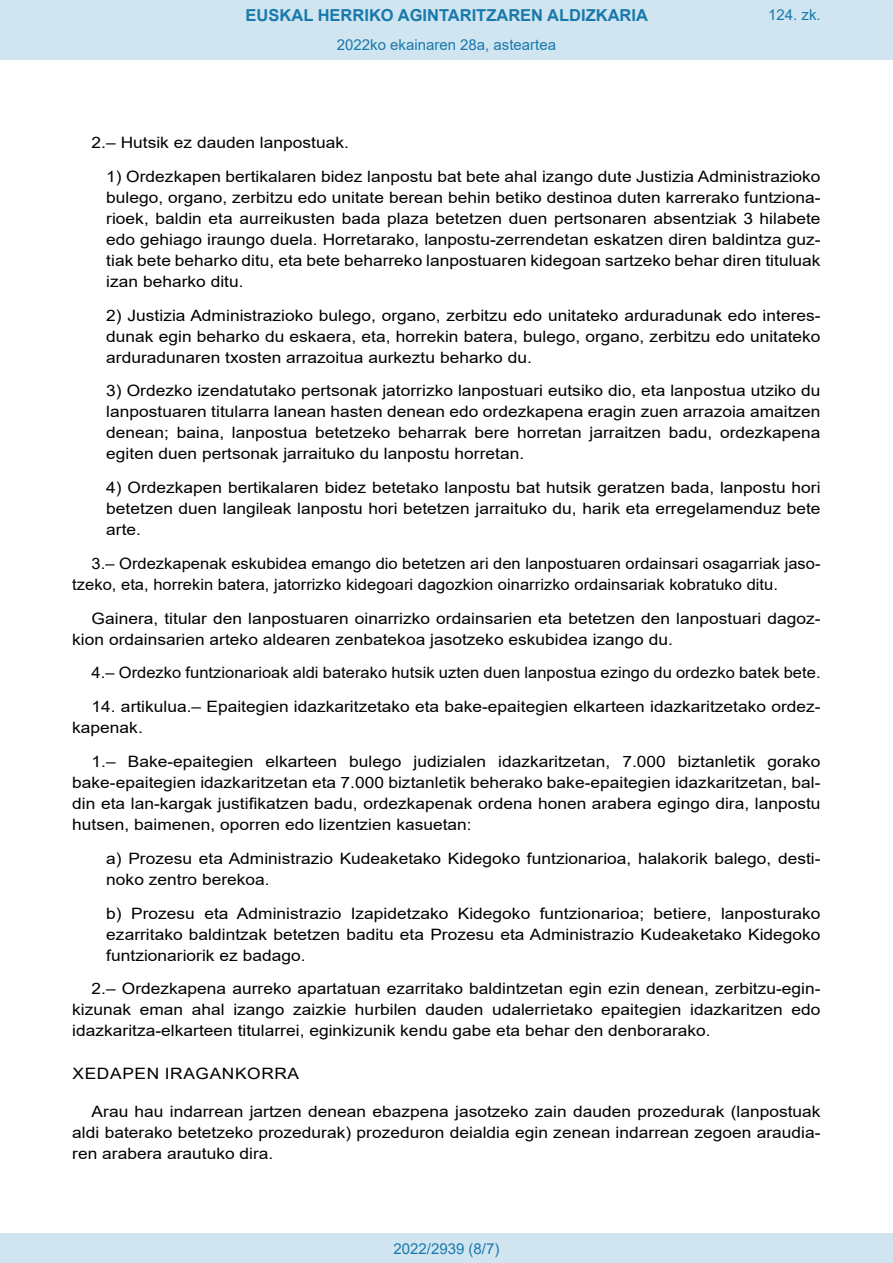
<style>
.page{position:relative;width:893px;height:1263px;background:#fff}
.page>*{position:absolute;margin:0;border:0;box-sizing:border-box;transform-origin:0 0}
.t1{font:700 16.5px "Arial";color:#1879ad}
.BOPVDetalle1{font:15.6px/21px "Arial";color:#000;text-align:justify;scale:1.11 1}
.BOPVDetalle{font:15.6px/21px "Arial";color:#000;text-align:justify;scale:1.11 1}
.BOPVDetalle-2{font:15.6px/21px "Arial";color:#000;scale:1.05 1}
.BOPVDisposicion{font:15.6px "Arial";letter-spacing:.035em;color:#000;scale:1.11 1}
.Paginacion_Centro{font:15px "Arial";color:#1879ad}
</style>
<div class="page">
<div style="left:0;top:0;width:893px;height:60px;background:#d0e5f0"></div>
<div style="left:0;top:1233px;width:893px;height:30px;background:#d0e5f0"></div>
<p class="t1" style="left:246px;top:3px;width:404px">EUSKAL HERRIKO AGINTARITZAREN ALDIZKARIA</p>
<p class="Paginacion_Centro" style="left:337px;top:35px;width:221px">2022ko ekainaren 28a, asteartea</p>
<p class="Paginacion_Centro" style="left:768px;top:5px;width:54px">124. zk.</p>
<p class="BOPVDetalle" style="left:92px;top:132px;width:233px">2.– Hutsik ez dauden lanpostuak.</p>
<p class="BOPVDetalle1" style="left:106px;top:166px;width:645px">1) Ordezkapen bertikalaren bidez lanpostu bat bete ahal izango dute Justizia Administrazioko bulego, organo, zerbitzu edo unitate berean behin betiko destinoa duten karrerako funtziona&shy;rioek, baldin eta aurreikusten bada plaza betetzen duen pertsonaren absentziak 3 hilabete edo gehiago iraungo duela. Horretarako, lanpostu-zerrendetan eskatzen diren baldintza guz&shy;tiak bete beharko ditu, eta bete beharreko lanpostuaren kidegoan sartzeko behar diren tituluak izan beharko ditu.</p>
<p class="BOPVDetalle1" style="left:106px;top:305px;width:645px">2) Justizia Administrazioko bulego, organo, zerbitzu edo unitateko arduradunak edo interes&shy;dunak egin beharko du eskaera, eta, horrekin batera, bulego, organo, zerbitzu edo unitateko arduradunaren txosten arrazoitua aurkeztu beharko du.</p>
<p class="BOPVDetalle1" style="left:106px;top:380px;width:645px">3) Ordezko izendatutako pertsonak jatorrizko lanpostuari eutsiko dio, eta lanpostua utziko du lanpostuaren titularra lanean hasten denean edo ordezkapena eragin zuen arrazoia amaitzen denean; baina, lanpostua betetzeko beharrak bere horretan jarraitzen badu, ordezkapena egiten duen pertsonak jarraituko du lanpostu horretan.</p>
<p class="BOPVDetalle1" style="left:106px;top:477px;width:645px">4) Ordezkapen bertikalaren bidez betetako lanpostu bat hutsik geratzen bada, lanpostu hori betetzen duen langileak lanpostu hori betetzen jarraituko du, harik eta erregelamenduz bete arte.</p>
<p class="BOPVDetalle-2" style="left:72px;top:553px;width:714px;text-indent:19px">3.– Ordezkapenak eskubidea emango dio betetzen ari den lanpostuaren ordainsari osagarriak jaso&shy;tzeko, eta, horrekin batera, jatorrizko kidegoari dagozkion oinarrizko ordainsariak kobratuko ditu.</p>
<p class="BOPVDetalle" style="left:72px;top:608px;width:676px;text-indent:19px">Gainera, titular den lanpostuaren oinarrizko ordainsarien eta betetzen den lanpostuari dagoz&shy;kion ordainsarien arteko aldearen zenbatekoa jasotzeko eskubidea izango du.</p>
<p class="BOPVDetalle-2" style="left:92px;top:662px;width:696px">4.– Ordezko funtzionarioak aldi baterako hutsik uzten duen lanpostua ezingo du ordezko batek bete.</p>
<p class="BOPVDetalle" style="left:72px;top:696px;width:676px;text-indent:19px">14. artikulua.– Epaitegien idazkaritzetako eta bake-epaitegien elkarteen idazkaritzetako ordez&shy;kapenak.</p>
<p class="BOPVDetalle" style="left:72px;top:751px;width:676px;text-indent:19px">1.– Bake-epaitegien elkarteen bulego judizialen idazkaritzetan, 7.000 biztanletik gorako bake-epaitegien idazkaritzetan eta 7.000 biztanletik beherako bake-epaitegien idazkaritzetan, bal&shy;din eta lan-kargak justifikatzen badu, ordezkapenak ordena honen arabera egingo dira, lanpostu hutsen, baimenen, oporren edo lizentzien kasuetan:</p>
<p class="BOPVDetalle1" style="left:106px;top:848px;width:645px">a) Prozesu eta Administrazio Kudeaketako Kidegoko funtzionarioa, halakorik balego, desti&shy;noko zentro berekoa.</p>
<p class="BOPVDetalle1" style="left:106px;top:902px;width:645px">b) Prozesu eta Administrazio Izapidetzako Kidegoko funtzionarioa; betiere, lanposturako ezarritako baldintzak betetzen baditu eta Prozesu eta Administrazio Kudeaketako Kidegoko funtzionariorik ez badago.</p>
<p class="BOPVDetalle" style="left:72px;top:978px;width:676px;text-indent:19px">2.– Ordezkapena aurreko apartatuan ezarritako baldintzetan egin ezin denean, zerbitzu-egin&shy;kizunak eman ahal izango zaizkie hurbilen dauden udalerrietako epaitegien idazkaritzen edo idazkaritza-elkarteen titularrei, eginkizunik kendu gabe eta behar den denborarako.</p>
<p class="BOPVDisposicion" style="left:73px;top:1062px;width:206px">XEDAPEN IRAGANKORRA</p>
<p class="BOPVDetalle" style="left:72px;top:1100px;width:676px;text-indent:19px">Arau hau indarrean jartzen denean ebazpena jasotzeko zain dauden prozedurak (lanpostuak aldi baterako betetzeko prozedurak) prozeduron deialdia egin zenean indarrean zegoen araudia&shy;ren arabera arautuko dira.</p>
<p class="Paginacion_Centro" style="left:393px;top:1238px;width:107px">2022/2939 (8/7)</p>
</div>
